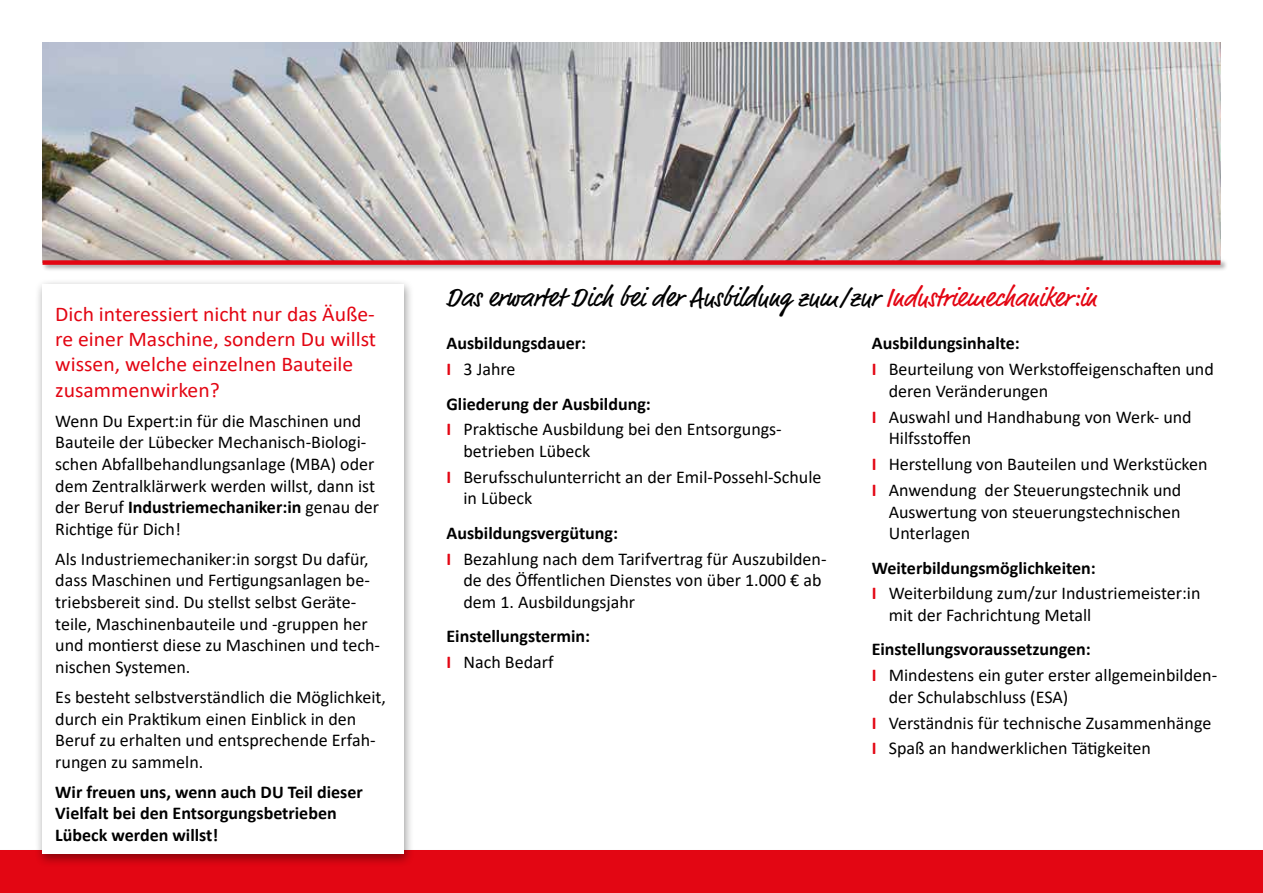
<style>
.page{position:relative;width:1263px;height:893px;background:#fff}
.page>*{position:absolute;margin:0;border:0;box-sizing:border-box;transform-origin:0 0}
.t1{font:27px "Market Pro";color:#000}
.t2{font:21px/25.2px "Calibri";color:#e30613}
.t3{font:18px/21.6px "Calibri";color:#000}
.t4{font:700 18px/25.8px "Calibri";color:#000}
.s1{font-weight:700}
.s2{color:#e30613}
.s3{font-weight:400}
.s4{font-weight:700;color:#e30613}
</style>
<div class="page">
<img style="left:43px;top:43px;width:1177px;height:216px">
<div style="left:41px;top:259px;width:1187px;height:13px;background:#000;opacity:.4"></div>
<div style="left:43px;top:260px;width:1177px;height:5px;background:#e30613"></div>
<div style="left:0;top:850px;width:1263px;height:43px;background:#e30613"></div>
<div style="left:35px;top:279px;width:380px;height:588px;background:#000;opacity:.4"></div>
<div style="left:43px;top:284px;width:361px;height:570px;background:#fff"></div>
<p class="t2" style="left:55px;top:301px;width:322px">Dich interessiert nicht nur das Äuße&shy;re einer Maschine, sondern Du willst wissen, welche einzelnen Bauteile zusammenwirken?</p>
<p class="t3" style="left:55px;top:409px;width:325px">Wenn Du Expert:in für die Maschinen und Bauteile der Lübecker Mechanisch-Biologi&shy;schen Abfallbehandlungsanlage (MBA) oder dem Zentralklärwerk werden willst, dann ist der Beruf <span class="s1">Industriemechaniker:in</span> genau der Richtige für Dich!</p>
<p class="t3" style="left:55px;top:548px;width:326px">Als Industriemechaniker:in sorgst Du dafür, dass Maschinen und Fertigungsanlagen be&shy;triebsbereit sind. Du stellst selbst Geräte&shy;teile, Maschinenbauteile und -gruppen her und montierst diese zu Maschinen und tech&shy;nischen Systemen.</p>
<p class="t3" style="left:55px;top:686px;width:332px">Es besteht selbstverständlich die Möglichkeit, durch ein Praktikum einen Einblick in den Beruf zu erhalten und entsprechende Erfah&shy;rungen zu sammeln.</p>
<p class="t4" style="left:55px;top:781px;width:309px;line-height:21.6px">Wir freuen uns, wenn auch DU Teil dieser<br>Vielfalt bei den Entsorgungsbetrieben<br>Lübeck werden willst!</p>
<h1 class="t1" style="left:446px;top:279px;width:652px">Das erwartet Dich bei der Ausbildung zum/zur <span class="s2">Industriemechaniker:in</span></h1>
<p class="t4" style="left:446px;top:330px;width:141px">Ausbildungsdauer:<br><span class="s2">I</span> <span class="s3">3 Jahre</span></p>
<p class="t3" style="left:446px;top:390px;width:337px;line-height:25.8px"><span class="s1">Gliederung der Ausbildung:<br></span><span class="s4">I</span> Praktische Ausbildung bei den Entsorgungs-</p>
<p class="t3" style="left:446px;top:438px;width:376px;line-height:25.8px;text-indent:17px">betrieben Lübeck<br><span class="s4">I</span> Berufsschulunterricht an der Emil-Possehl-Schule</p>
<p class="t3" style="left:463px;top:487px;width:70px">in Lübeck</p>
<p class="t3" style="left:446px;top:519px;width:382px;line-height:25.8px"><span class="s1">Ausbildungsvergütung:<br></span><span class="s4">I</span> Bezahlung nach dem Tarifvertrag für Auszubilden-</p>
<p class="t3" style="left:463px;top:569px;width:359px">de des Öffentlichen Dienstes von über 1.000 € ab dem 1. Ausbildungsjahr</p>
<p class="t4" style="left:446px;top:623px;width:145px">Einstellungstermin:<br><span class="s2">I</span> <span class="s3">Nach Bedarf</span></p>
<p class="t3" style="left:872px;top:330px;width:343px;line-height:25.8px"><span class="s1">Ausbildungsinhalte:<br></span><span class="s4">I</span> Beurteilung von Werkstoffeigenschaften und</p>
<p class="t3" style="left:872px;top:377px;width:321px;line-height:25.8px;text-indent:17px">deren Veränderungen<br><span class="s4">I</span> Auswahl und Handhabung von Werk- und</p>
<p class="t3" style="left:872px;top:425px;width:337px;line-height:25.8px;text-indent:17px">Hilfsstoffen<br><span class="s4">I</span> Herstellung von Bauteilen und Werkstücken<br><span class="s4">I</span> Anwendung der Steuerungstechnik und</p>
<p class="t3" style="left:889px;top:500px;width:293px">Auswertung von steuerungstechnischen<br>Unterlagen</p>
<p class="t3" style="left:872px;top:554px;width:330px;line-height:25.8px"><span class="s1">Weiterbildungsmöglichkeiten:<br></span><span class="s4">I</span> Weiterbildung zum/zur Industriemeister:in</p>
<p class="t3" style="left:889px;top:604px;width:204px">mit der Fachrichtung Metall</p>
<p class="t3" style="left:872px;top:636px;width:347px;line-height:25.8px"><span class="s1">Einstellungsvoraussetzungen:<br></span><span class="s4">I</span> Mindestens ein guter erster allgemeinbilden-</p>
<p class="t3" style="left:872px;top:683px;width:341px;line-height:25.8px;text-indent:17px">der Schulabschluss (ESA)<br><span class="s4">I</span> Verständnis für technische Zusammenhänge<br><span class="s4">I</span> Spaß an handwerklichen Tätigkeiten</p>
</div>
